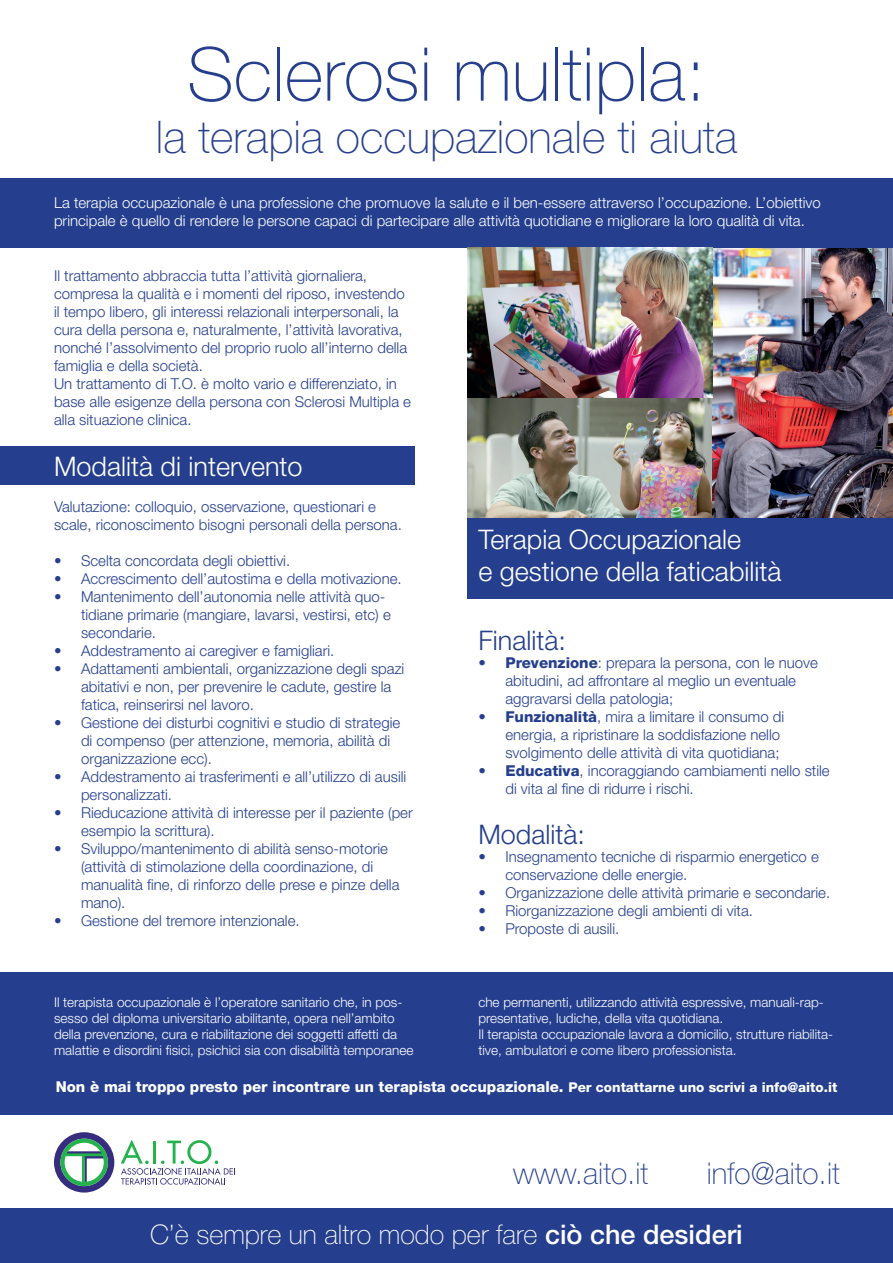
<style>
.page{position:relative;width:893px;height:1263px;background:#fff}
.page>*{position:absolute;margin:0;border:0;box-sizing:border-box;transform-origin:0 0}
.t1{font:100 74.25px "Helvetica Neue LT Pro";color:#253f8e}
.t2{font:100 45px "Helvetica Neue LT Pro";color:#253f8e}
.t3{font:100 30px "Helvetica Neue LT Pro";color:#253f8e}
.t4{font:300 27px/32.4px "Helvetica Neue LT Pro";color:#fff}
.t5{font:100 27px "Helvetica Neue LT Pro";color:#fff}
.t6{font:300 27px "Helvetica Neue LT Pro";color:#253f8e}
.t7{font:300 15px/18px "Helvetica Neue LT Pro";color:#253f8e}
.t8{font:300 15px/18px "Helvetica Neue LT Pro";color:#fff}
.t9{font:800 15px "Helvetica Neue LT Pro";color:#fff}
.t10{font:300 13.5px/16.2px "Helvetica Neue LT Pro";color:#fff}
.s1{font-weight:800}
.s2{font-size:13.5px}
.s3{font-weight:500}
</style>
<div class="page">
<img style="left:468px;top:397px;width:245px;height:121px">
<img style="left:713px;top:248px;width:180px;height:270px">
<div style="left:0;top:446px;width:415px;height:39px;background:#253f8e"></div>
<div style="left:468px;top:518px;width:425px;height:80px;background:#253f8e"></div>
<svg style="left:54px;top:1132px;width:60px;height:60px"></svg>
<svg style="left:121px;top:1139px;width:114px;height:46px"></svg>
<div style="left:0;top:179px;width:893px;height:69px;background:#253f8e"></div>
<div style="left:0;top:973px;width:893px;height:142px;background:#253f8e"></div>
<div style="left:0;top:1209px;width:893px;height:54px;background:#253f8e"></div>
<img style="left:468px;top:248px;width:245px;height:149px">
<h1 class="t1" style="left:187px;top:32px;width:521px">Sclerosi multipla:</h1>
<h2 class="t2" style="left:156px;top:112px;width:583px">la terapia occupazionale ti aiuta</h2>
<p class="t8" style="left:54px;top:194px;width:768px">La terapia occupazionale è una professione che promuove la salute e il ben-essere attraverso l’occupazione. L’obiettivo principale è quello di rendere le persone capaci di partecipare alle attività quotidiane e migliorare la loro qualità di vita.</p>
<p class="t7" style="left:54px;top:266px;width:359px">Il trattamento abbraccia tutta l’attività giornaliera, compresa la qualità e i momenti del riposo, investendo il tempo libero, gli interessi relazionali interpersonali, la cura della persona e, naturalmente, l’attività lavorativa, nonché l’assolvimento del proprio ruolo all’interno della famiglia e della società.<br>Un trattamento di T.O. è molto vario e differenziato, in base alle esigenze della persona con Sclerosi Multipla e alla situazione clinica.</p>
<h3 class="t4" style="left:54px;top:449px;width:250px">Modalità di intervento</h3>
<p class="t7" style="left:54px;top:497px;width:349px">Valutazione: colloquio, osservazione, questionari e scale, riconoscimento bisogni personali della persona.</p>
<p class="t7" style="left:54px;top:551px;width:238px">• Scelta concordata degli obiettivi.</p>
<p class="t7" style="left:54px;top:569px;width:349px">• Accrescimento dell’autostima e della motivazione.</p>
<p class="t7" style="left:81px;top:587px;width:311px;text-indent:-27px">• Mantenimento dell’autonomia nelle attività quo&shy;tidiane primarie (mangiare, lavarsi, vestirsi, etc) e secondarie.</p>
<p class="t7" style="left:54px;top:641px;width:282px">• Addestramento ai caregiver e famigliari.</p>
<p class="t7" style="left:81px;top:659px;width:325px;text-indent:-27px">• Adattamenti ambientali, organizzazione degli spazi abitativi e non, per prevenire le cadute, gestire la fatica, reinserirsi nel lavoro.</p>
<p class="t7" style="left:81px;top:713px;width:321px;text-indent:-27px">• Gestione dei disturbi cognitivi e studio di strategie di compenso (per attenzione, memoria, abilità di organizzazione ecc).</p>
<p class="t7" style="left:81px;top:767px;width:327px;text-indent:-27px">• Addestramento ai trasferimenti e all’utilizzo di ausili personalizzati.</p>
<p class="t7" style="left:81px;top:803px;width:333px;text-indent:-27px">• Rieducazione attività di interesse per il paziente (per esempio la scrittura).</p>
<p class="t7" style="left:81px;top:839px;width:320px;text-indent:-27px">• Sviluppo/mantenimento di abilità senso-motorie (attività di stimolazione della coordinazione, di manualità fine, di rinforzo delle prese e pinze della mano).</p>
<p class="t7" style="left:54px;top:911px;width:247px">• Gestione del tremore intenzionale.</p>
<h3 class="t4" style="left:478px;top:522px;width:305px">Terapia Occupazionale<br>e gestione della faticabilità</h3>
<h3 class="t6" style="left:478px;top:624px;width:89px">Finalità:</h3>
<p class="t7" style="left:505px;top:653px;width:314px;text-indent:-27px"><span class="s1">• Prevenzione</span>: prepara la persona, con le nuove abitudini, ad affrontare al meglio un eventuale aggravarsi della patologia;</p>
<p class="t7" style="left:505px;top:707px;width:280px;text-indent:-27px"><span class="s1">• Funzionalità</span>, mira a limitare il consumo di energia, a ripristinare la soddisfazione nello svolgimento delle attività di vita quotidiana;</p>
<p class="t7" style="left:505px;top:761px;width:326px;text-indent:-27px"><span class="s1">• Educativa</span>, incoraggiando cambiamenti nello stile di vita al fine di ridurre i rischi.</p>
<h3 class="t6" style="left:478px;top:818px;width:108px">Modalità:</h3>
<p class="t7" style="left:505px;top:847px;width:315px;text-indent:-27px">• Insegnamento tecniche di risparmio energetico e conservazione delle energie.</p>
<p class="t7" style="left:478px;top:883px;width:353px">• Organizzazione delle attività primarie e secondarie.</p>
<p class="t7" style="left:478px;top:901px;width:276px">• Riorganizzazione degli ambienti di vita.</p>
<p class="t7" style="left:478px;top:919px;width:142px">• Proposte di ausili.</p>
<p class="t10" style="left:54px;top:994px;width:361px">Il terapista occupazionale è l’operatore sanitario che, in pos&shy;sesso del diploma universitario abilitante, opera nell’ambito della prevenzione, cura e riabilitazione dei soggetti affetti da malattie e disordini fisici, psichici sia con disabilità temporanee</p>
<p class="t10" style="left:478px;top:994px;width:356px">che permanenti, utilizzando attività espressive, manuali-rap&shy;presentative, ludiche, della vita quotidiana.<br>Il terapista occupazionale lavora a domicilio, strutture riabilita&shy;tive, ambulatori e come libero professionista.</p>
<p class="t9" style="left:56px;top:1077px;width:783px">Non è mai troppo presto per incontrare un terapista occupazionale. <span class="s2">Per contattarne uno scrivi a info@aito.it</span></p>
<h3 class="t3" style="left:513px;top:1157px;width:137px">www.aito.it</h3>
<h3 class="t3" style="left:707px;top:1157px;width:135px">info@aito.it</h3>
<h3 class="t5" style="left:150px;top:1219px;width:594px">C’è sempre un altro modo per fare <span class="s3">ciò che desideri</span></h3>
</div>
